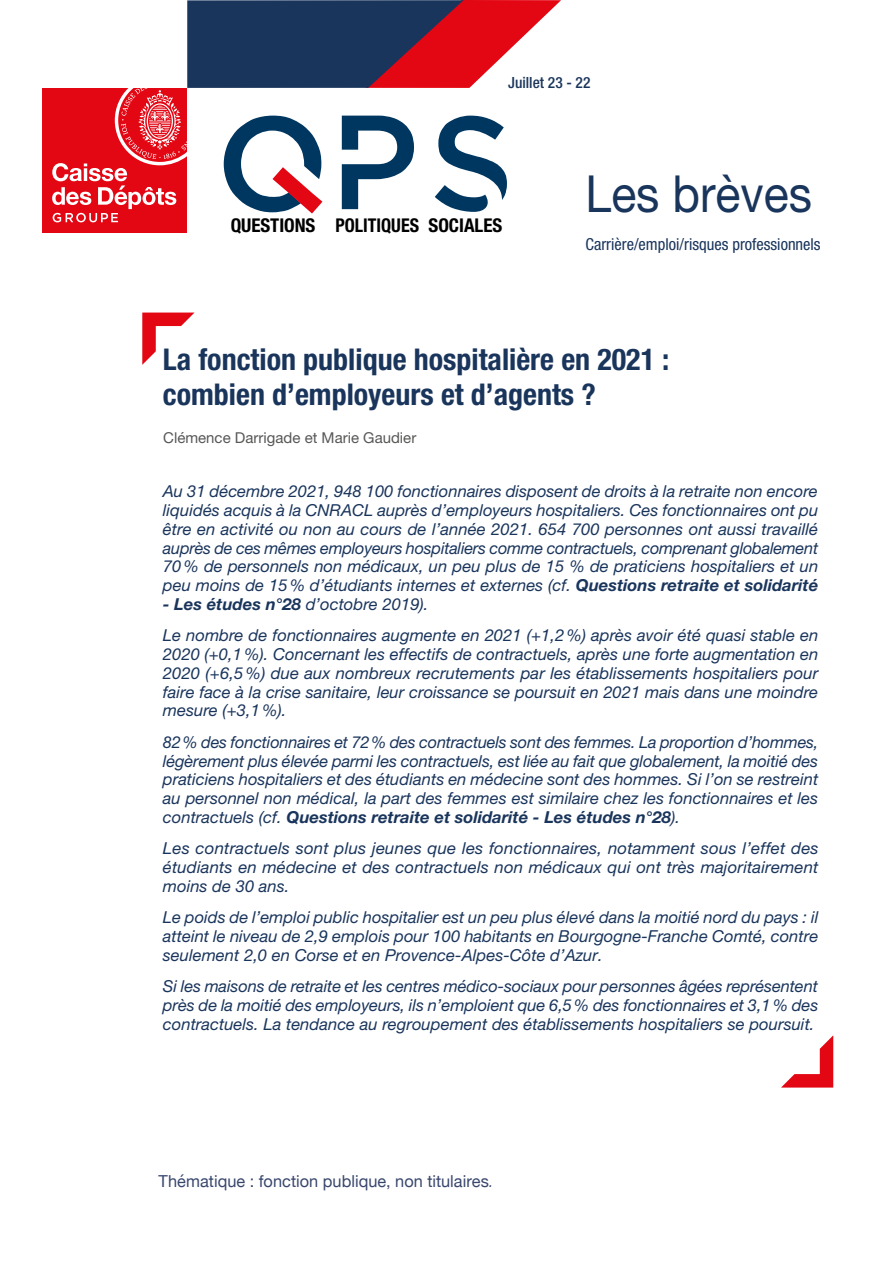
<style>
.page{position:relative;width:893px;height:1263px;background:#fff}
.page>*{position:absolute;margin:0;border:0;box-sizing:border-box;transform-origin:0 0}
.t1{font:51.15px "Helvetica Neue LT Pro";color:#1a355c;scale:.91 1}
.TITRE{font:700 condensed 30px/34.5px "Helvetica Neue LT Std";color:#1a355c}
.t2{font:700 condensed 19.05px "Helvetica Neue LT Std";color:#000}
.Texte_9{font:italic 16.5px/18.8px "Helvetica Neue LT Pro";color:#1a355c;text-align:justify}
.Edito{font:16.5px "Helvetica Neue";color:#39476d}
.t3{font:condensed 16.5px "Helvetica Neue LT Pro";color:#1a355c}
.t4{font:500 condensed 15.45px "Helvetica Neue LT Pro";color:#1a355c}
.Texte_paragraphe{font:15px "Helvetica Neue LT Pro";color:#575756}
.s1{color:#fff}
.s2{font-weight:700}
.s3{font-weight:300;font-style:italic}
</style>
<div class="page">
<div style="left:42px;top:88px;width:145px;height:145px;background:#e30613"></div>
<svg style="left:52px;top:0;width:509px;height:222px"></svg>
<svg style="left:781px;top:1035px;width:52px;height:52px"></svg>
<svg style="left:142px;top:313px;width:52px;height:52px"></svg>
<p class="t4" style="left:508px;top:73px;width:84px">Juillet 23 - 22</p>
<p class="t2" style="left:231px;top:213px;width:273px">QUESTIONS POLITIQUES SOCIALES</p>
<h1 class="t1" style="left:585px;top:163px;width:250px">Les brèves</h1>
<p class="t3" style="left:585px;top:235px;width:237px">Carrière/emploi/risques professionnels</p>
<p class="TITRE" style="left:163px;top:342px;width:508px">La fonction publique hospitalière en 2021 : combien d’employeurs et d’agents ?</p>
<p class="Texte_paragraphe" style="left:163px;top:429px;width:259px">Clémence Darrigade et Marie Gaudier<span class="s1">.</span></p>
<p class="Texte_9" style="left:163px;top:482px;width:657px">Au 31 décembre 2021, 948 100 fonctionnaires disposent de droits à la retraite non encore liquidés acquis à la CNRACL auprès d’employeurs hospitaliers. Ces fonctionnaires ont pu être en activité ou non au cours de l’année 2021. 654 700 personnes ont aussi travaillé auprès de ces mêmes employeurs hospitaliers comme contractuels, comprenant globalement 70% de personnels non médicaux, un peu plus de 15 % de praticiens hospitaliers et un peu moins de 15% d’étudiants internes et externes (cf. <span class="s2">Questions retraite et solidarité</span></p>
<p class="Texte_9" style="left:163px;top:594px;width:267px"><span class="s2">- Les études n°28</span> d’octobre 2019).</p>
<p class="Texte_9" style="left:163px;top:626px;width:657px">Le nombre de fonctionnaires augmente en 2021 (+1,2%) après avoir été quasi stable en 2020 (+0,1%). Concernant les effectifs de contractuels, après une forte augmentation en 2020 (+6,5%) due aux nombreux recrutements par les établissements hospitaliers pour faire face à la crise sanitaire, leur croissance se poursuit en 2021 mais dans une moindre mesure (+3,1%).</p>
<p class="Texte_9" style="left:163px;top:732px;width:657px">82% des fonctionnaires et 72% des contractuels sont des femmes. La proportion d’hommes, légèrement plus élevée parmi les contractuels, est liée au fait que globalement, la moitié des praticiens hospitaliers et des étudiants en médecine sont des hommes. Si l’on se restreint au personnel non médical, la part des femmes est similaire chez les fonctionnaires et les contractuels (cf. <span class="s2">Questions retraite et solidarité - Les études n°28</span>).</p>
<p class="Texte_9" style="left:163px;top:839px;width:657px">Les contractuels sont plus jeunes que les fonctionnaires, notamment sous l’effet des étudiants en médecine et des contractuels non médicaux qui ont très majoritairement moins de 30 ans.</p>
<p class="Texte_9" style="left:163px;top:908px;width:657px">Le poids de l’emploi public hospitalier est un peu plus élevé dans la moitié nord du pays : il atteint le niveau de 2,9 emplois pour 100 habitants en Bourgogne-Franche Comté, contre seulement 2,0 en Corse et en Provence-Alpes-Côte d’Azur.</p>
<p class="Texte_9" style="left:163px;top:977px;width:657px">Si les maisons de retraite et les centres médico-sociaux pour personnes âgées représentent près de la moitié des employeurs, ils n’emploient que 6,5% des fonctionnaires et 3,1% des contractuels. La tendance au regroupement des établissements hospitaliers se poursuit.</p>
<p class="Edito" style="left:159px;top:1169px;width:337px">Thématique : fonction publique, non titulaires<span class="s3">.</span></p>
</div>
